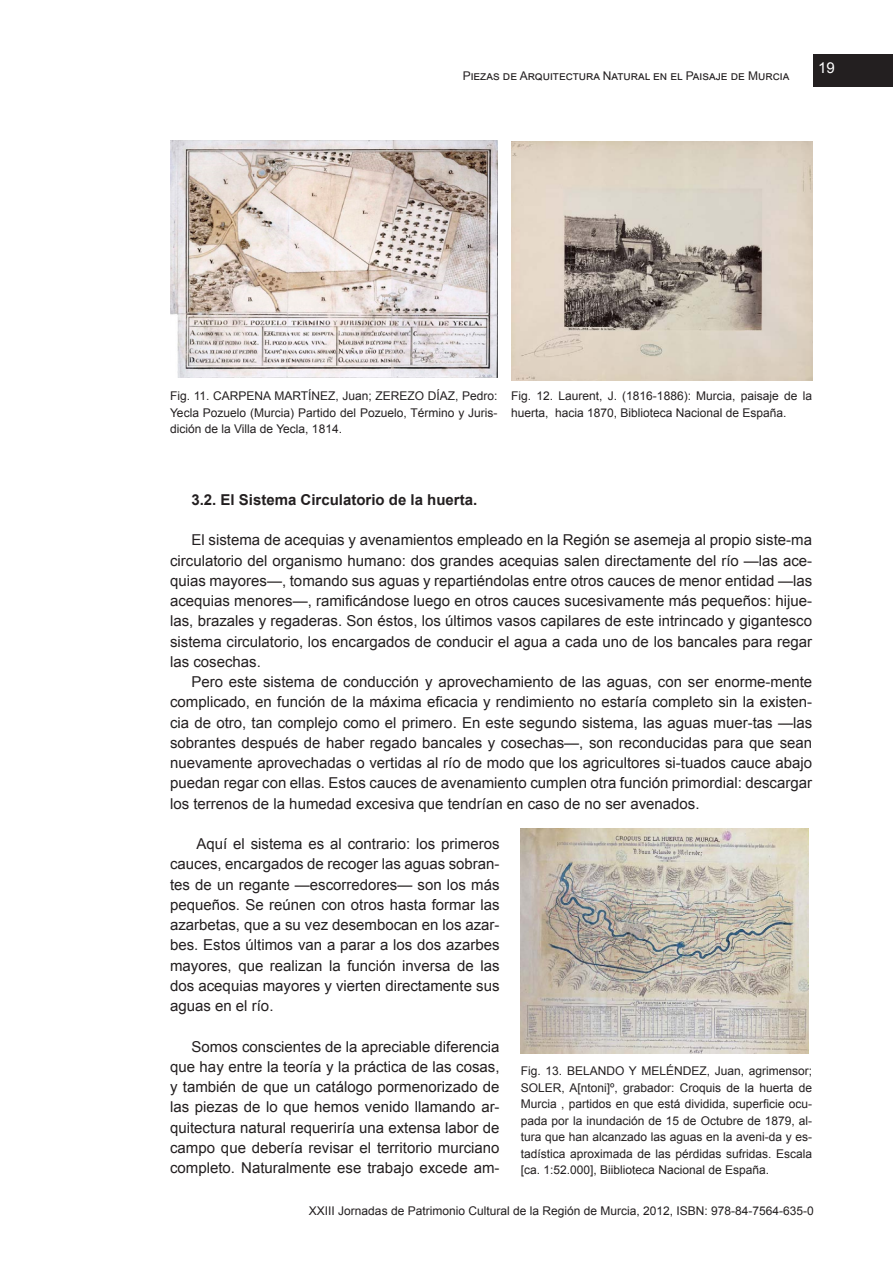
<style>
.page{position:relative;width:893px;height:1263px;background:#fff}
.page>*{position:absolute;margin:0;border:0;box-sizing:border-box;transform-origin:0 0}
.t1{font:15px/20.2px "Arial";color:#231f20;text-align:justify}
.t2{font:700 15px "Arial";color:#231f20}
.t3{font:15px "Arial";color:#fff}
.t4{font:12px/16.5px "Arial";color:#231f20;text-align:justify}
</style>
<div class="page">
<div style="left:814px;top:55px;width:79px;height:32px;background:#231f20"></div>
<img style="left:170px;top:140px;width:328px;height:237px">
<img style="left:511px;top:142px;width:301px;height:239px">
<img style="left:521px;top:829px;width:287px;height:224px">
<p class="t4" style="left:463px;top:67px;width:328px">Piezas de Arquitectura Natural en el Paisaje de Murcia</p>
<p class="t3" style="left:818px;top:57px;width:18px">19</p>
<p class="t4" style="left:170px;top:388px;width:329px">Fig. 11. CARPENA MARTÍNEZ, Juan; ZEREZO DÍAZ, Pedro:<br>Yecla Pozuelo (Murcia) Partido del Pozuelo, Término y Juris&shy;dición de la Villa de Yecla, 1814.</p>
<p class="t4" style="left:511px;top:388px;width:303px">Fig. 12. Laurent, J. (1816-1886): Murcia, paisaje de la huerta, hacia 1870, Biblioteca Nacional de España.</p>
<p class="t2" style="left:191px;top:489px;width:287px">3.2. El Sistema Circulatorio de la huerta.</p>
<p class="t1" style="left:170px;top:530px;width:644px;text-indent:21px">El sistema de acequias y avenamientos empleado en la Región se asemeja al propio siste-ma circulatorio del organismo humano: dos grandes acequias salen directamente del río —las ace&shy;quias mayores—, tomando sus aguas y repartiéndolas entre otros cauces de menor entidad —las acequias menores—, ramificándose luego en otros cauces sucesivamente más pequeños: hijue&shy;las, brazales y regaderas. Son éstos, los últimos vasos capilares de este intrincado y gigantesco sistema circulatorio, los encargados de conducir el agua a cada uno de los bancales para regar las cosechas.</p>
<p class="t1" style="left:170px;top:672px;width:644px;text-indent:21px">Pero este sistema de conducción y aprovechamiento de las aguas, con ser enorme-mente complicado, en función de la máxima eficacia y rendimiento no estaría completo sin la existen&shy;cia de otro, tan complejo como el primero. En este segundo sistema, las aguas muer-tas —las sobrantes después de haber regado bancales y cosechas—, son reconducidas para que sean nuevamente aprovechadas o vertidas al río de modo que los agricultores si-tuados cauce abajo puedan regar con ellas. Estos cauces de avenamiento cumplen otra función primordial: descargar los terrenos de la humedad excesiva que tendrían en caso de no ser avenados.</p>
<p class="t1" style="left:170px;top:834px;width:331px;text-indent:26px">Aquí el sistema es al contrario: los primeros cauces, encargados de recoger las aguas sobran&shy;tes de un regante —escorredores— son los más pequeños. Se reúnen con otros hasta formar las azarbetas, que a su vez desembocan en los azar&shy;bes. Estos últimos van a parar a los dos azarbes mayores, que realizan la función inversa de las dos acequias mayores y vierten directamente sus aguas en el río.</p>
<p class="t1" style="left:170px;top:1036px;width:331px;text-indent:21px">Somos conscientes de la apreciable diferencia que hay entre la teoría y la práctica de las cosas, y también de que un catálogo pormenorizado de las piezas de lo que hemos venido llamando ar&shy;quitectura natural requeriría una extensa labor de campo que debería revisar el territorio murciano completo. Naturalmente ese trabajo excede am-</p>
<p class="t4" style="left:521px;top:1063px;width:293px">Fig. 13. BELANDO Y MELÉNDEZ, Juan, agrimensor; SOLER, A[ntoni]º, grabador: Croquis de la huerta de Murcia , partidos en que está dividida, superficie ocu&shy;pada por la inundación de 15 de Octubre de 1879, al&shy;tura que han alcanzado las aguas en la aveni-da y es&shy;tadística aproximada de las pérdidas sufridas. Escala [ca. 1:52.000], Biiblioteca Nacional de España.</p>
<p class="t4" style="left:309px;top:1202px;width:506px">XXIII Jornadas de Patrimonio Cultural de la Región de Murcia, 2012, ISBN: 978-84-7564-635-0</p>
</div>
